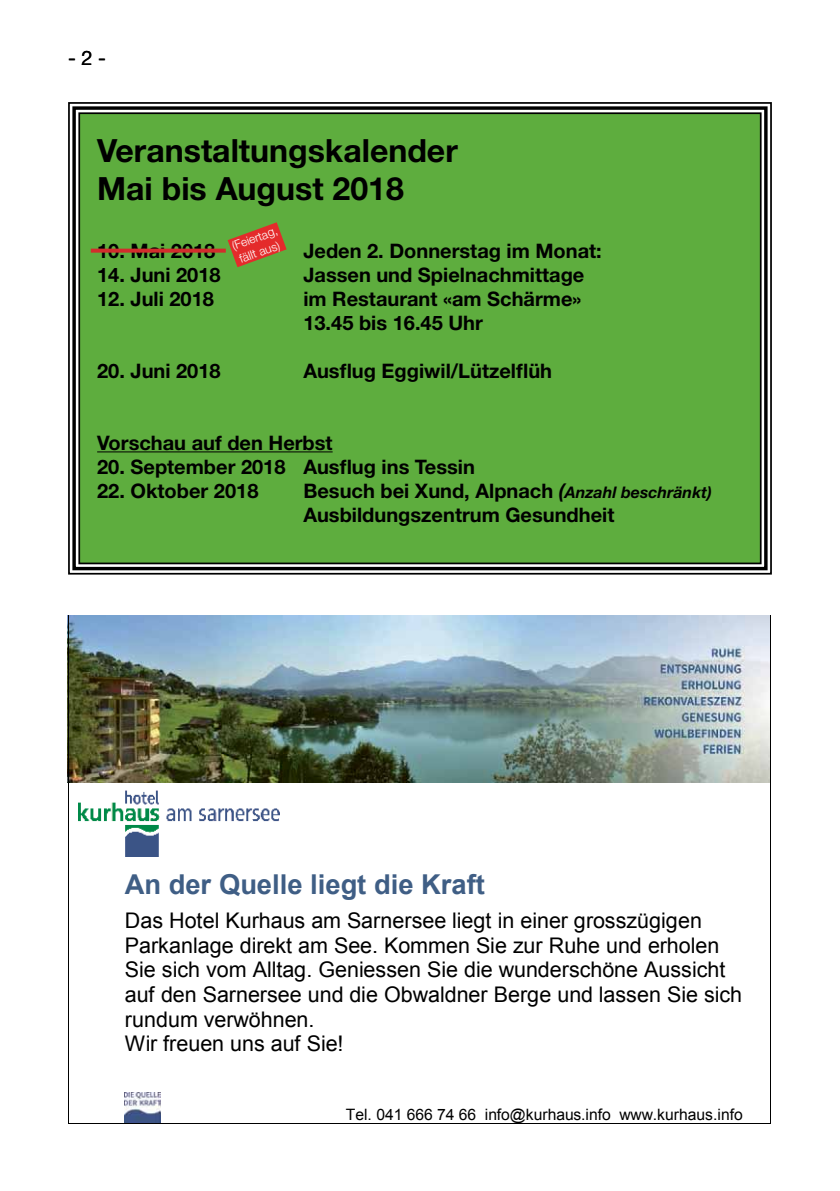
<style>
.page{position:relative;width:840px;height:1191px;background:#fff}
.page>*{position:absolute;margin:0;border:0;box-sizing:border-box;transform-origin:0 0}
.t1{font:700 32px/38.4px "Helvetica Neue";color:#000}
.t2{font:700 27.4px "Arial";color:#3f5e85}
.t3{font:21.6px/24.6px "Arial";color:#000}
.t4{font:21.6px "Calibri";color:#000}
.t5{font:700 20px/24px "Helvetica Neue";color:#000}
.t6{font:20px "Helvetica Neue";color:#000}
.t7{font:15.6px "Arial";letter-spacing:-.005em;color:#000}
.t8{font:300 12px/14.4px "Helvetica Neue";color:#fff}
.s1{font-style:italic}
.s2{font-style:italic;font-size:16px}
</style>
<div class="page">
<svg style="left:68px;top:102px;width:704px;height:473px"></svg>
<svg style="left:71px;top:105px;width:697px;height:467px"></svg>
<div style="left:77px;top:111px;width:685px;height:454px;background:#5ead3e"></div>
<hr style="left:68px;top:614px;width:701px;height:1px;background:#000">
<hr style="left:68px;top:1123px;width:701px;height:1px;background:#000">
<img style="left:68px;top:615px;width:701px;height:167px">
<img style="left:125px;top:1092px;width:35px;height:30px">
<img style="left:78px;top:790px;width:201px;height:66px">
<hr style="left:769px;top:615px;width:1px;height:508px;background:#000">
<hr style="left:67px;top:615px;width:1px;height:508px;background:#000">
<svg style="left:91px;top:249px;width:135px;height:4px"></svg>
<svg style="left:227px;top:222px;width:59px;height:45px;background:#a96333"></svg>
<p class="t6" style="left:68px;top:46px;width:39px">- 2 -</p>
<h1 class="t1" style="left:97px;top:130px;width:362px">Veranstaltungskalender<br>Mai bis August 2018</h1>
<p class="t5" style="left:97px;top:238px;width:120px">10. Mai 2018</p>
<p class="t5" style="left:303px;top:238px;width:300px">Jeden 2. Donnerstag im Monat:</p>
<p class="t5" style="left:97px;top:262px;width:125px">14. Juni 2018</p>
<p class="t5" style="left:303px;top:262px;width:282px">Jassen und Spielnachmittage</p>
<p class="t5" style="left:97px;top:286px;width:118px">12. Juli 2018</p>
<p class="t5" style="left:303px;top:286px;width:279px">im Restaurant «am Schärme»<br>13.45 bis 16.45 Uhr</p>
<p class="t5" style="left:97px;top:358px;width:125px">20. Juni 2018</p>
<p class="t5" style="left:303px;top:358px;width:250px">Ausflug Eggiwil/Lützelflüh</p>
<p class="t8" style="left:230px;top:239px;width:49px;rotate:-20deg">(Feiertag, fällt aus)</p>
<p class="t5" style="left:97px;top:430px;width:237px">Vorschau auf den Herbst</p>
<p class="t5" style="left:97px;top:454px;width:379px">20. September 2018 Ausflug ins Tessin</p>
<p class="t5" style="left:97px;top:478px;width:163px">22. Oktober 2018</p>
<p class="t5" style="left:303px;top:478px;width:410px">Besuch bei Xund, Alpnach <span class="s1">(</span><span class="s2">Anzahl beschränkt)<br></span>Ausbildungszentrum Gesundheit</p>
<p class="t4" style="left:78px;top:459px;width:160px">Mai - August 2018</p>
<h2 class="t2" style="left:125px;top:866px;width:361px">An der Quelle liegt die Kraft</h2>
<p class="t3" style="left:125px;top:908px;width:618px">Das Hotel Kurhaus am Sarnersee liegt in einer grosszügigen Parkanlage direkt am See. Kommen Sie zur Ruhe und erholen Sie sich vom Alltag. Geniessen Sie die wunderschöne Aussicht auf den Sarnersee und die Obwaldner Berge und lassen Sie sich rundum verwöhnen.<br>Wir freuen uns auf Sie!</p>
<p class="t7" style="left:345px;top:1104px;width:398px">Tel. 041 666 74 66 info@kurhaus.info www.kurhaus.info</p>
</div>
